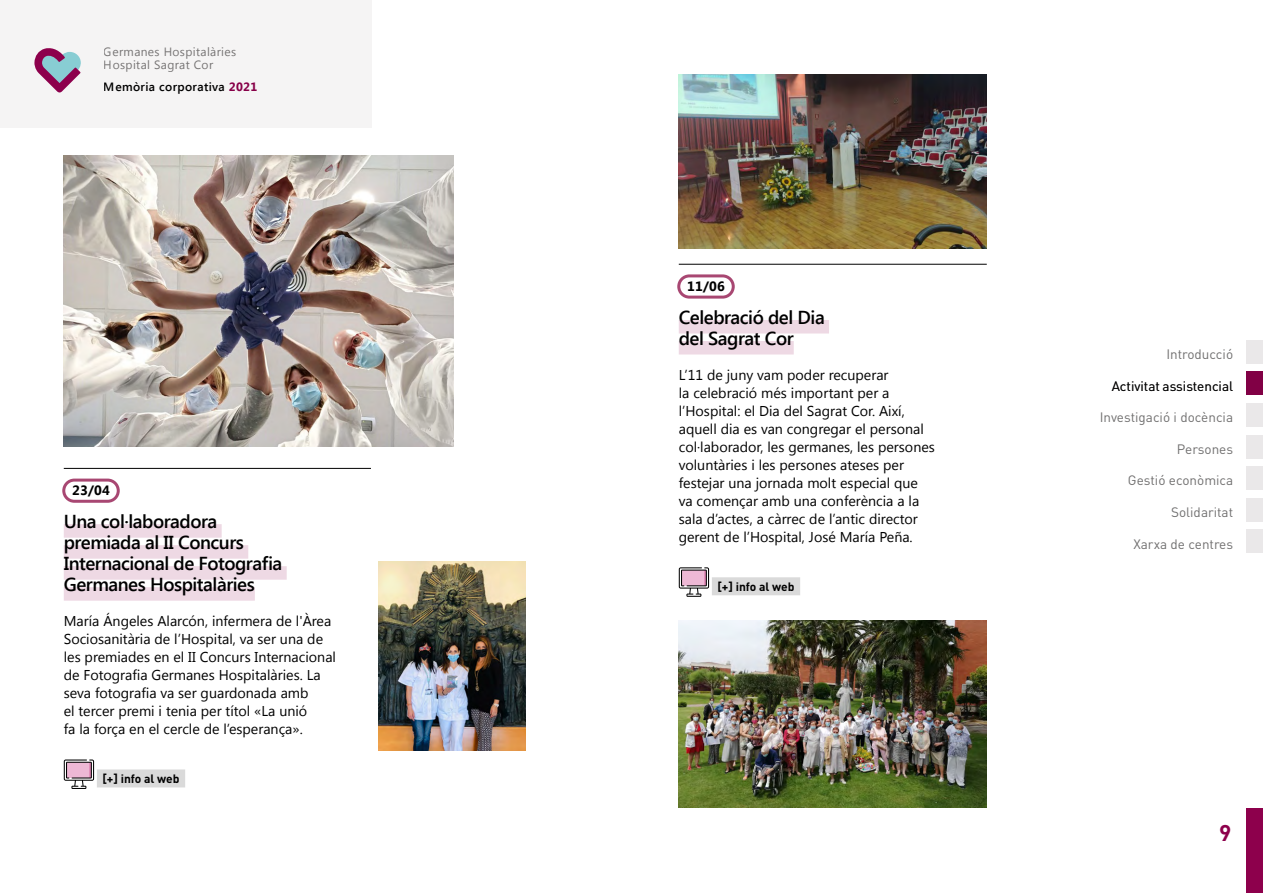
<style>
.page{position:relative;width:1263px;height:893px;background:#fff}
.page>*{position:absolute;margin:0;border:0;box-sizing:border-box;transform-origin:0 0}
.t1{font:700 22.5px "DIN Pro";color:#8d004c}
.t2{font:600 18.75px/21px "Segoe UI";letter-spacing:-.025em;color:#000}
.t3{font:14.25px/18px "Segoe UI";color:#000}
.t4{font:13.5px "DIN Pro";color:#706f6f}
.t5{font:13.5px "DIN Pro";color:#000}
.t6{font:700 13.5px "Segoe UI";letter-spacing:.01em;color:#000}
.t7{font:12px/13.5px "Segoe UI";letter-spacing:.03em;color:#7c7b7b}
.t8{font:700 12px "DIN Pro";color:#000}
.t9{font:600 12px "Segoe UI";letter-spacing:.03em;color:#000}
.s1{font-weight:700;color:#8d004c}
</style>
<div class="page">
<div style="left:1246px;top:808px;width:17px;height:85px;background:#8d004c"></div>
<div style="left:1246px;top:340px;width:17px;height:23px;background:#eae8e9"></div>
<div style="left:1246px;top:530px;width:17px;height:23px;background:#eae8e9"></div>
<div style="left:1246px;top:498px;width:17px;height:23px;background:#eae8e9"></div>
<div style="left:1246px;top:466px;width:17px;height:24px;background:#eae8e9"></div>
<div style="left:1246px;top:435px;width:17px;height:23px;background:#eae8e9"></div>
<div style="left:1246px;top:403px;width:17px;height:23px;background:#eae8e9"></div>
<div style="left:1246px;top:372px;width:17px;height:23px;background:#810045"></div>
<img style="left:678px;top:75px;width:308px;height:174px">
<img style="left:679px;top:621px;width:308px;height:187px">
<img style="left:378px;top:561px;width:147px;height:190px">
<img style="left:64px;top:156px;width:389px;height:290px">
<div style="left:0;top:0;width:371px;height:128px;background:#f5f4f4"></div>
<svg style="left:34px;top:48px;width:47px;height:45px"></svg>
<div style="left:677px;top:274px;width:58px;height:25px;border:3px solid #a84772;border-radius:11px"></div>
<hr style="left:679px;top:264px;width:308px;height:1px;background:#000">
<div style="left:679px;top:320px;width:150px;height:13px;background:#eed9e4"></div>
<div style="left:679px;top:341px;width:115px;height:13px;background:#eed9e4"></div>
<div style="left:712px;top:577px;width:88px;height:18px;background:#dadada"></div>
<svg style="left:679px;top:567px;width:30px;height:30px"></svg>
<div style="left:62px;top:479px;width:58px;height:24px;border:3px solid #a84772;border-radius:11px"></div>
<hr style="left:64px;top:468px;width:307px;height:1px;background:#000">
<div style="left:64px;top:524px;width:158px;height:14px;background:#eed9e4"></div>
<div style="left:64px;top:545px;width:184px;height:14px;background:#eed9e4"></div>
<div style="left:64px;top:566px;width:223px;height:14px;background:#eed9e4"></div>
<div style="left:64px;top:587px;width:191px;height:14px;background:#eed9e4"></div>
<div style="left:97px;top:769px;width:88px;height:18px;background:#dadada"></div>
<svg style="left:64px;top:759px;width:30px;height:30px"></svg>
<p class="t7" style="left:104px;top:44px;width:134px">Germanes Hospitalàries<br>Hospital Sagrat Cor</p>
<p class="t9" style="left:104px;top:79px;width:155px">Memòria corporativa <span class="s1">2021</span></p>
<p class="t6" style="left:72px;top:480px;width:39px">23/04</p>
<h2 class="t2" style="left:64px;top:510px;width:220px">Una col·laboradora premiada al II Concurs<br>Internacional de Fotografia<br>Germanes Hospitalàries</h2>
<p class="t3" style="left:64px;top:611px;width:274px">María Ángeles Alarcón, infermera de l'Àrea Sociosanitària de l’Hospital, va ser una de les premiades en el II Concurs Internacional de Fotografia Germanes Hospitalàries. La seva fotografia va ser guardonada amb<br>el tercer premi i tenia per títol «La unió<br>fa la força en el cercle de l’esperança».</p>
<p class="t8" style="left:102px;top:770px;width:79px">[+] info al web</p>
<p class="t6" style="left:687px;top:276px;width:39px">11/06</p>
<h2 class="t2" style="left:679px;top:306px;width:147px">Celebració del Dia del Sagrat Cor</h2>
<p class="t3" style="left:679px;top:365px;width:258px">L’11 de juny vam poder recuperar<br>la celebració més important per a l’Hospital: el Dia del Sagrat Cor. Així, aquell dia es van congregar el personal col·laborador, les germanes, les persones voluntàries i les persones ateses per festejar una jornada molt especial que va començar amb una conferència a la sala d’actes, a càrrec de l’antic director gerent de l’Hospital, José María Peña.</p>
<p class="t8" style="left:717px;top:578px;width:79px">[+] info al web</p>
<p class="t4" style="left:1166px;top:345px;width:68px">Introducció</p>
<p class="t5" style="left:1112px;top:377px;width:123px">Activitat assistencial</p>
<p class="t4" style="left:1100px;top:408px;width:135px">Investigació i docència</p>
<p class="t4" style="left:1177px;top:440px;width:58px">Persones</p>
<p class="t4" style="left:1128px;top:471px;width:107px">Gestió econòmica</p>
<p class="t4" style="left:1171px;top:503px;width:64px">Solidaritat</p>
<p class="t4" style="left:1133px;top:534px;width:101px">Xarxa de centres</p>
<h1 class="t1" style="left:1219px;top:817px;width:14px">9</h1>
</div>
